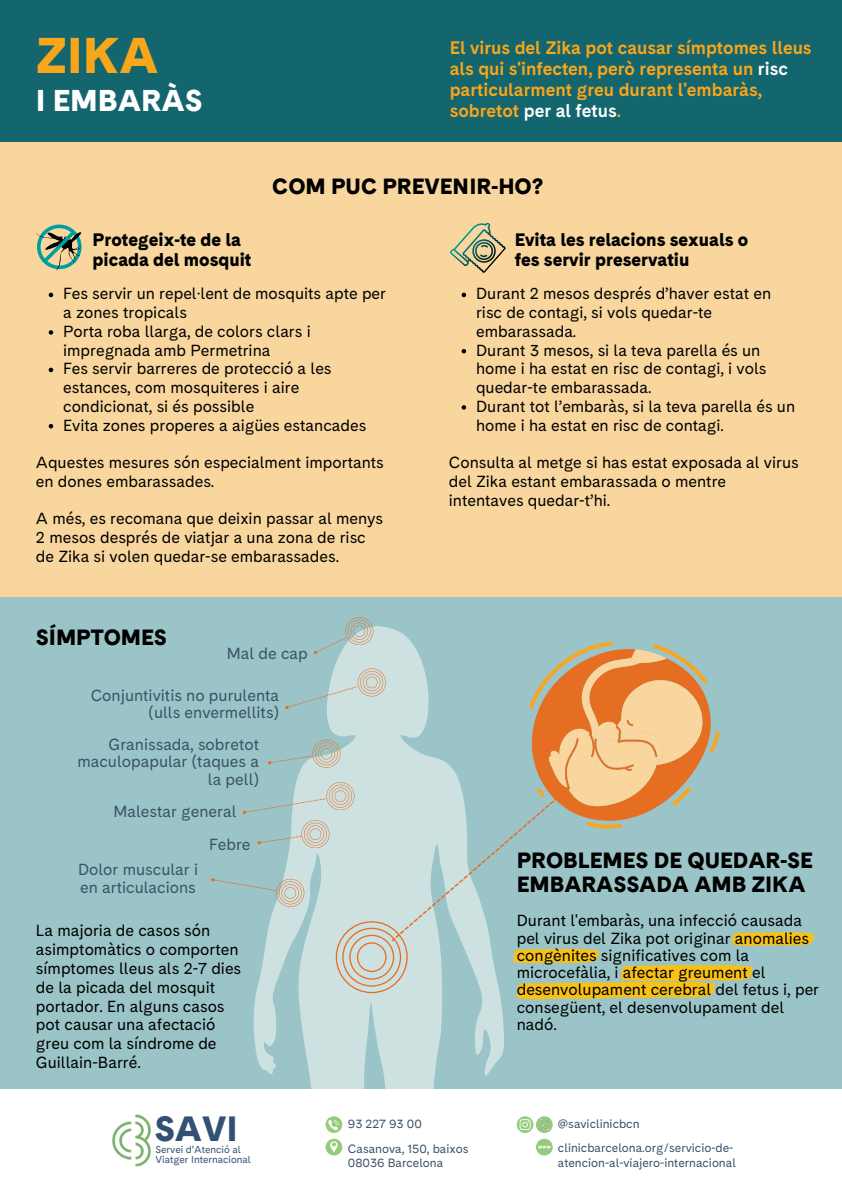
<style>
.page{position:relative;width:842px;height:1191px;background:#fff}
.page>*{position:absolute;margin:0;border:0;box-sizing:border-box;transform-origin:0 0}
.t1{font:900 50px "Cadiz CB";color:#faa61a}
.t2{font:900 34.9px "Cadiz CB";color:#345074}
.t3{font:900 30px "Cadiz CB";color:#fff}
.t4{font:900 22px/24px "Cadiz CB";color:#000}
.t5{font:700 18px/21px "Cadiz CB";color:#faa61a}
.t6{font:900 18px/19.5px "Cadiz CB";color:#000}
.t7{font:16px/18.7px "Cadiz CB";color:#000}
.t8{font:16px/17.2px "Cadiz CB";color:#3c5268;text-align:right}
.t9{font:12px "Cadiz CB";color:#3c5268}
.t10{font:10px "Cadiz CB";color:#345074}
.s1{color:#fff}
</style>
<div class="page">
<div style="left:0;top:132px;width:842px;height:489px;background:#f8d69e"></div>
<div style="left:0;top:597px;width:842px;height:509px;background:#9ac4c8"></div>
<div style="left:0;top:0;width:842px;height:142px;background:#14666e"></div>
<svg style="left:253px;top:999px;width:251px;height:89px;fill:#cee1e1"></svg>
<div style="left:0;top:1088px;width:842px;height:102px;background:#fff"></div>
<svg style="left:211px;top:617px;width:603px;height:382px"></svg>
<svg style="left:326px;top:1116px;width:16px;height:16px"></svg>
<svg style="left:536px;top:1138px;width:16px;height:17px"></svg>
<svg style="left:326px;top:1138px;width:16px;height:17px"></svg>
<svg style="left:517px;top:1116px;width:16px;height:16px"></svg>
<img style="left:112px;top:1114px;width:39px;height:53px">
<svg style="left:536px;top:1116px;width:17px;height:16px"></svg>
<svg style="left:539px;top:1119px;width:10px;height:10px"></svg>
<svg style="left:36px;top:224px;width:46px;height:46px"></svg>
<svg style="left:450px;top:222px;width:56px;height:51px"></svg>
<svg style="left:49px;top:292px;width:4px;height:5px"></svg>
<svg style="left:49px;top:330px;width:4px;height:4px"></svg>
<svg style="left:49px;top:367px;width:4px;height:5px"></svg>
<svg style="left:49px;top:424px;width:4px;height:4px"></svg>
<svg style="left:462px;top:292px;width:4px;height:5px"></svg>
<svg style="left:462px;top:349px;width:4px;height:4px"></svg>
<svg style="left:462px;top:405px;width:4px;height:4px"></svg>
<p class="t1" style="left:36px;top:25px;width:124px">ZIKA</p>
<p class="t3" style="left:36px;top:82px;width:168px">I EMBARÀS</p>
<p class="t5" style="left:450px;top:37px;width:363px">El virus del Zika pot causar símptomes lleus als qui s'infecten, però representa un <span class="s1">risc </span>particularment greu durant l'embaràs, sobretot <span class="s1">per al fetus</span>.</p>
<p class="t4" style="left:272px;top:174px;width:273px">COM PUC PREVENIR-HO?</p>
<p class="t6" style="left:93px;top:230px;width:160px">Protegeix-te de la picada del mosquit</p>
<p class="t6" style="left:515px;top:230px;width:235px">Evita les relacions sexuals o fes servir preservatiu</p>
<p class="t7" style="left:476px;top:284px;width:297px">Durant 2 mesos després d’haver estat en risc de contagi, si vols quedar-te embarassada.</p>
<p class="t7" style="left:476px;top:340px;width:292px">Durant 3 mesos, si la teva parella és un home i ha estat en risc de contagi, i vols quedar-te embarassada.</p>
<p class="t7" style="left:476px;top:397px;width:321px">Durant tot l’embaràs, si la teva parella és un home i ha estat en risc de contagi.</p>
<p class="t7" style="left:449px;top:453px;width:351px">Consulta al metge si has estat exposada al virus del Zika estant embarassada o mentre intentaves quedar-t’hi.</p>
<p class="t7" style="left:63px;top:284px;width:324px">Fes servir un repel·lent de mosquits apte per a zones tropicals</p>
<p class="t7" style="left:63px;top:322px;width:249px">Porta roba llarga, de colors clars i impregnada amb Permetrina</p>
<p class="t7" style="left:63px;top:359px;width:270px">Fes servir barreres de protecció a les estances, com mosquiteres i aire condicionat, si és possible</p>
<p class="t7" style="left:63px;top:415px;width:305px">Evita zones properes a aigües estancades</p>
<p class="t7" style="left:36px;top:453px;width:349px">Aquestes mesures són especialment importants en dones embarassades.</p>
<p class="t7" style="left:36px;top:509px;width:349px">A més, es recomana que deixin passar al menys<br>2 mesos després de viatjar a una zona de risc de Zika si volen quedar-se embarassades.</p>
<p class="t4" style="left:36px;top:624px;width:132px">SÍMPTOMES</p>
<p class="t8" style="left:227px;top:644px;width:83px">Mal de cap</p>
<p class="t8" style="left:91px;top:686px;width:190px">Conjuntivitis no purulenta (ulls envermellits)</p>
<p class="t8" style="left:77px;top:735px;width:183px">Granissada, sobretot maculopapular (taques a</p>
<p class="t8" style="left:208px;top:770px;width:53px">la pell)</p>
<p class="t8" style="left:113px;top:803px;width:125px">Malestar general</p>
<p class="t8" style="left:209px;top:835px;width:43px">Febre</p>
<p class="t8" style="left:78px;top:861px;width:122px;text-align:left">Dolor muscular i en articulacions</p>
<p class="t7" style="left:36px;top:921px;width:207px">La majoria de casos són asimptomàtics o comporten símptomes lleus als 2-7 dies de la picada del mosquit portador. En alguns casos pot causar una afectació greu com la síndrome de<br>Guillain-Barré.</p>
<p class="t2" style="left:154px;top:1107px;width:85px">SAVI</p>
<p class="t10" style="left:156px;top:1142px;width:87px">Servei d’Atenció al</p>
<p class="t10" style="left:156px;top:1153px;width:97px">Viatger Internacional</p>
<p class="t4" style="left:517px;top:848px;width:298px">PROBLEMES DE QUEDAR-SE<br>EMBARASSADA AMB ZIKA</p>
<p class="t7" style="left:517px;top:911px;width:304px;line-height:17.2px">Durant l'embaràs, una infecció causada pel virus del Zika pot originar anomalies congènites significatives com la microcefàlia, i afectar greument el desenvolupament cerebral del fetus i, per consegüent, el desenvolupament del nadó.</p>
<p class="t9" style="left:348px;top:1116px;width:75px">93 227 93 00</p>
<p class="t9" style="left:558px;top:1116px;width:83px">@saviclinicbcn</p>
<p class="t9" style="left:558px;top:1140px;width:177px">clinicbarcelona.org/servicio-de-</p>
<p class="t9" style="left:558px;top:1154px;width:179px">atencion-al-viajero-internacional</p>
<p class="t9" style="left:348px;top:1140px;width:122px">Casanova, 150, baixos</p>
<p class="t9" style="left:348px;top:1155px;width:97px">08036 Barcelona</p>
</div>
